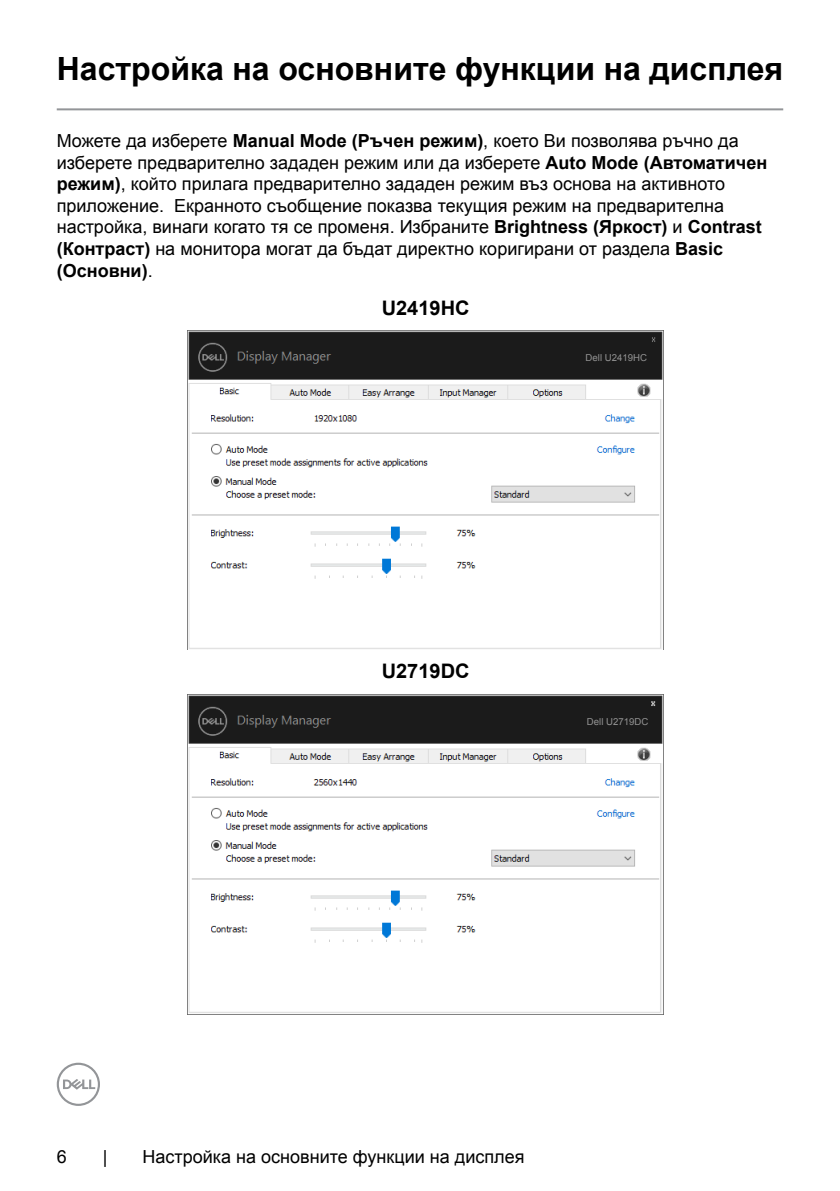
<style>
.page{position:relative;width:840px;height:1191px;background:#fff}
.page>*{position:absolute;margin:0;border:0;box-sizing:border-box;transform-origin:0 0}
.t1{font:700 32px "Arial";color:#000}
.t2{font:700 20px "Arial";color:#000}
.t3{font:18px/21.6px "Arial";color:#000}
.t4{font:9.6px "Arial";color:#939393}
.s1{font-weight:700}
</style>
<div class="page">
<svg style="left:57px;top:1062px;width:43px;height:44px"></svg>
<hr style="left:57px;top:108px;width:725px;height:2px;background:#939598">
<img style="left:187px;top:330px;width:476px;height:320px">
<div style="left:545px;top:351px;width:103px;height:11px;background:#1b1b1b"></div>
<img style="left:188px;top:694px;width:475px;height:319px">
<div style="left:545px;top:715px;width:103px;height:11px;background:#1b1b1b"></div>
<h1 class="t1" style="left:57px;top:48px;width:727px">Настройка на основните функции на дисплея</h1>
<p class="t3" style="left:57px;top:130px;width:711px">Можете да изберете <span class="s1">Manual Mode (Ръчен режим)</span>, което Ви позволява ръчно да изберете предварително зададен режим или да изберете <span class="s1">Auto Mode (Автоматичен режим)</span>, който прилага предварително зададен режим въз основа на активното приложение. Екранното съобщение показва текущия режим на предварителна настройка, винаги когато тя се променя. Избраните <span class="s1">Brightness (Яркост)</span> и <span class="s1">Contrast (Контраст)</span> на монитора могат да бъдат директно коригирани от раздела <span class="s1">Basic (Основни)</span>.</p>
<p class="t2" style="left:381px;top:295px;width:89px">U2419HC</p>
<p class="t4" style="left:585px;top:351px;width:63px">Dell U2419HC</p>
<p class="t2" style="left:381px;top:658px;width:89px">U2719DC</p>
<p class="t4" style="left:586px;top:715px;width:63px">Dell U2719DC</p>
<p class="t3" style="left:57px;top:1145px;width:12px">6</p>
<p class="t3" style="left:103px;top:1145px;width:6px">|</p>
<p class="t3" style="left:142px;top:1145px;width:383px">Настройка на основните функции на дисплея</p>
</div>
